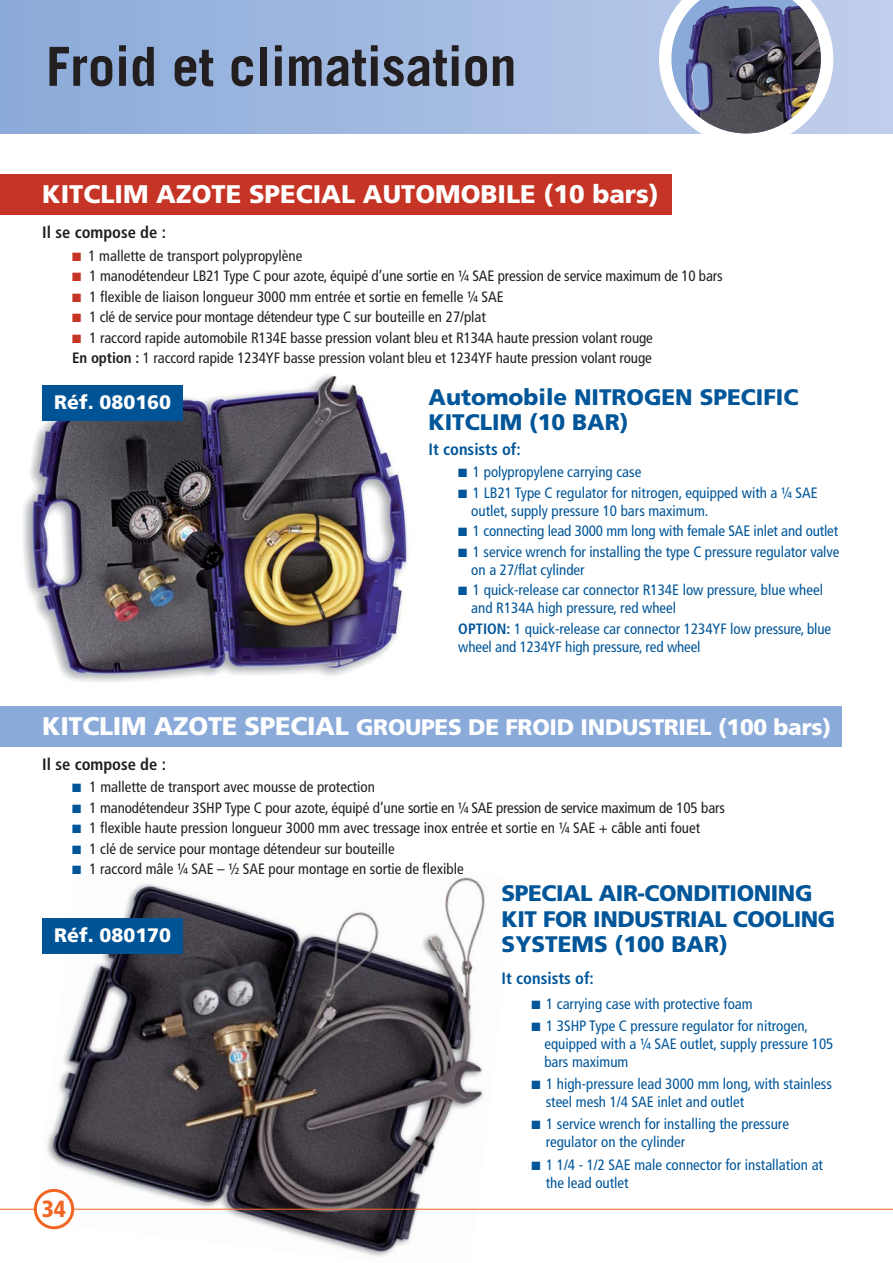
<style>
.page{position:relative;width:893px;height:1263px;background:#fff}
.page>*{position:absolute;margin:0;border:0;box-sizing:border-box;transform-origin:0 0}
.t1{font:700 54px "Trade Gothic";color:#231f20}
.t2{font:900 25.5px "Frutiger";color:#fff}
.t3{font:900 condensed 23.25px "Frutiger";color:#f26522}
.t4{font:900 22.5px/25.5px "Frutiger";letter-spacing:-.02em;color:#005699}
.t5{font:900 22.5px "Frutiger";letter-spacing:-.015em;color:#fff}
.t6{font:900 22.5px/25.5px "Frutiger";color:#005699}
.t7{font:900 19.5px "Frutiger";color:#fff}
.t8{font:700 condensed 16.5px "Frutiger";color:#231f20}
.t9{font:700 condensed 16.5px "Frutiger";color:#005699}
.t10{font:condensed 15px/20.5px "Frutiger";letter-spacing:-.005em;color:#231f20}
.t11{font:condensed 15px/18px "Frutiger";color:#005699}
.s1{color:#c53425}
.s2{font-weight:700}
.s3{font-size:25.5px}
.s4{color:#005699}
</style>
<div class="page">
<img style="left:42px;top:877px;width:462px;height:380px">
<img style="left:23px;top:374px;width:385px;height:308px">
<svg style="left:0;top:0;width:892px;height:133px"></svg>
<hr style="left:0;top:1209px;width:892px;height:1px;background:#f26522">
<svg style="left:34px;top:1189px;width:40px;height:40px"></svg>
<div style="left:42px;top:385px;width:141px;height:36px;background:#005496"></div>
<svg style="left:659px;top:0;width:174px;height:134px"></svg>
<img style="left:685px;top:6px;width:136px;height:127px">
<div style="left:0;top:174px;width:672px;height:41px;background:#c53425"></div>
<div style="left:0;top:706px;width:842px;height:40px;background:#8aaad9"></div>
<div style="left:42px;top:919px;width:141px;height:35px;background:#005496"></div>
<h1 class="t1" style="left:46px;top:47px;width:472px">Froid et climatisation</h1>
<h2 class="t2" style="left:42px;top:184px;width:618px">KITCLIM AZOTE SPECIAL AUTOMOBILE (10 bars)</h2>
<p class="t8" style="left:42px;top:226px;width:125px">Il se compose de :</p>
<p class="t10" style="left:72px;top:246px;width:232px"><span class="s1">■</span> 1 mallette de transport polypropylène</p>
<p class="t10" style="left:72px;top:267px;width:652px"><span class="s1">■</span> 1 manodétendeur LB21 Type C pour azote, équipé d’une sortie en ¼ SAE pression de service maximum de 10 bars</p>
<p class="t10" style="left:72px;top:287px;width:433px"><span class="s1">■</span> 1 flexible de liaison longueur 3000 mm entrée et sortie en femelle ¼ SAE</p>
<p class="t10" style="left:72px;top:308px;width:415px"><span class="s1">■</span> 1 clé de service pour montage détendeur type C sur bouteille en 27/plat</p>
<p class="t10" style="left:72px;top:328px;width:582px"><span class="s1">■</span> 1 raccord rapide automobile R134E basse pression volant bleu et R134A haute pression volant rouge<br><span class="s2">En option :</span> 1 raccord rapide 1234YF basse pression volant bleu et 1234YF haute pression volant rouge</p>
<h3 class="t7" style="left:54px;top:394px;width:118px">Réf. 080160</h3>
<h3 class="t6" style="left:428px;top:386px;width:371px">Automobile NITROGEN SPECIFIC<br>KITCLIM (10 BAR)</h3>
<p class="t9" style="left:428px;top:442px;width:94px">It consists of:</p>
<p class="t11" style="left:458px;top:464px;width:185px">■ 1 polypropylene carrying case</p>
<p class="t11" style="left:471px;top:485px;width:348px;text-indent:-13px">■ 1 LB21 Type C regulator for nitrogen, equipped with a ¼ SAE outlet, supply pressure 10 bars maximum.</p>
<p class="t11" style="left:458px;top:523px;width:381px">■ 1 connecting lead 3000 mm long with female SAE inlet and outlet</p>
<p class="t11" style="left:471px;top:544px;width:370px;text-indent:-13px">■ 1 service wrench for installing the type C pressure regulator valve on a 27/flat cylinder</p>
<p class="t11" style="left:471px;top:582px;width:353px;text-indent:-13px">■ 1 quick-release car connector R134E low pressure, blue wheel and R134A high pressure, red wheel</p>
<p class="t11" style="left:458px;top:621px;width:374px"><span class="s2">OPTION:</span> 1 quick-release car connector 1234YF low pressure, blue wheel and 1234YF high pressure, red wheel</p>
<h3 class="t5" style="left:42px;top:718px;width:790px"><span class="s3">KITCLIM AZOTE SPECIAL</span> GROUPES DE FROID INDUSTRIEL (100 bars)</h3>
<p class="t8" style="left:42px;top:757px;width:125px">Il se compose de :</p>
<p class="t10" style="left:72px;top:778px;width:304px"><span class="s4">■</span> 1 mallette de transport avec mousse de protection</p>
<p class="t10" style="left:72px;top:798px;width:654px"><span class="s4">■</span> 1 manodétendeur 3SHP Type C pour azote, équipé d’une sortie en ¼ SAE pression de service maximum de 105 bars</p>
<p class="t10" style="left:72px;top:819px;width:630px"><span class="s4">■</span> 1 flexible haute pression longueur 3000 mm avec tressage inox entrée et sortie en ¼ SAE + câble anti fouet</p>
<p class="t10" style="left:72px;top:839px;width:324px"><span class="s4">■</span> 1 clé de service pour montage détendeur sur bouteille</p>
<p class="t10" style="left:72px;top:860px;width:393px"><span class="s4">■</span> 1 raccord mâle ¼ SAE – ½ SAE pour montage en sortie de flexible</p>
<h3 class="t4" style="left:502px;top:883px;width:335px">SPECIAL AIR-CONDITIONING<br>KIT FOR INDUSTRIAL COOLING<br>SYSTEMS (100 BAR)</h3>
<p class="t9" style="left:502px;top:972px;width:94px">It consists of:</p>
<p class="t11" style="left:531px;top:996px;width:223px">■ 1 carrying case with protective foam</p>
<p class="t11" style="left:544px;top:1018px;width:290px;text-indent:-13px">■ 1 3SHP Type C pressure regulator for nitrogen, equipped with a ¼ SAE outlet, supply pressure 105 bars maximum</p>
<p class="t11" style="left:546px;top:1076px;width:288px;text-indent:-14px">■ 1 high-pressure lead 3000 mm long, with stainless steel mesh 1/4 SAE inlet and outlet</p>
<p class="t11" style="left:546px;top:1116px;width:245px;text-indent:-14px">■ 1 service wrench for installing the pressure regulator on the cylinder</p>
<p class="t11" style="left:546px;top:1157px;width:279px;text-indent:-14px">■ 1 1/4 - 1/2 SAE male connector for installation at the lead outlet</p>
<h3 class="t7" style="left:54px;top:927px;width:118px">Réf. 080170</h3>
<h3 class="t3" style="left:42px;top:1200px;width:26px">34</h3>
</div>
